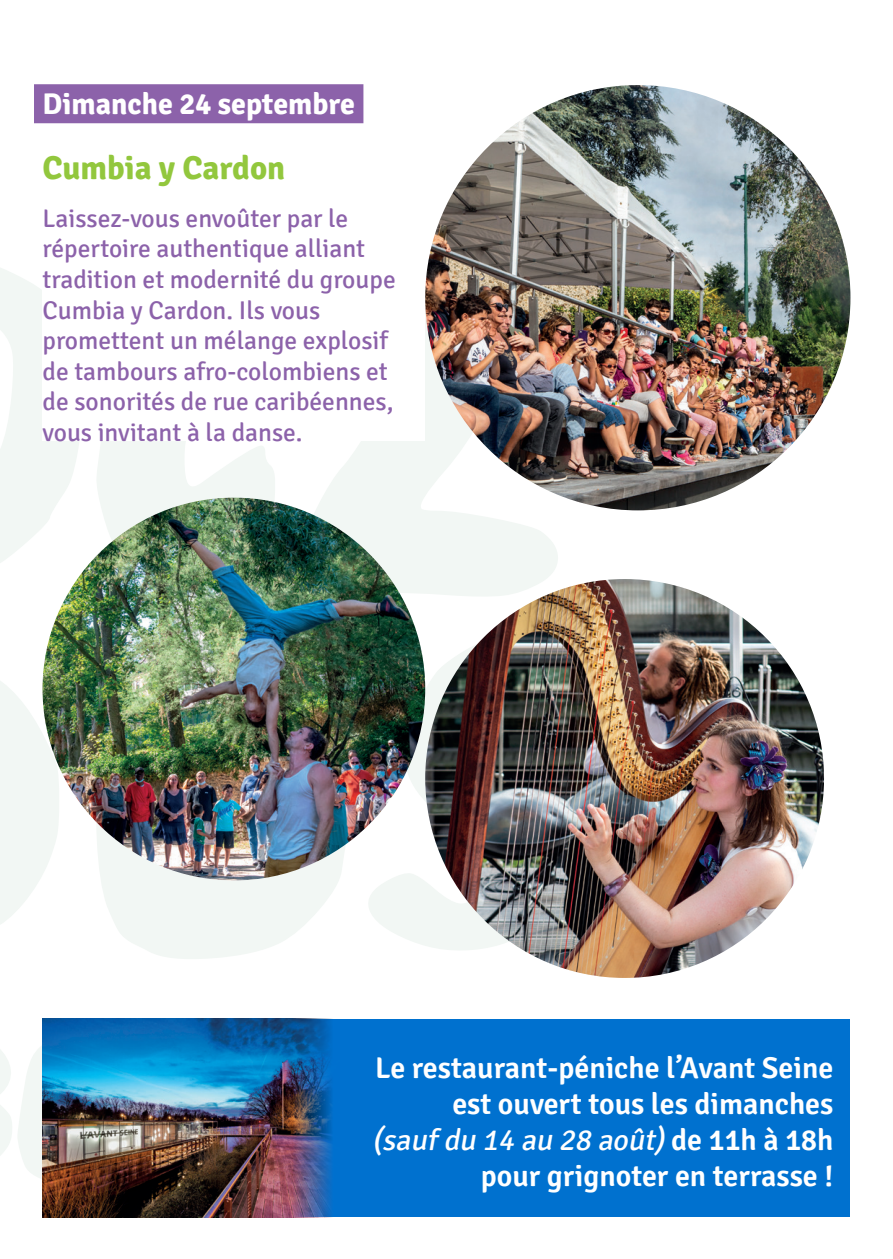
<style>
.page{position:relative;width:893px;height:1259px;background:#fff}
.page>*{position:absolute;margin:0;border:0;box-sizing:border-box;transform-origin:0 0}
.t1{font:700 33px "Signika";color:#92c73d}
.t2{font:600 30px/36px "Signika";color:#fff;text-align:right}
.t3{font:700 30px "Signika";color:#fff}
.texte_courant_bleu{font:25.5px/30.6px "Signika";color:#8c62aa}
.s1{font-weight:400;font-style:italic}
</style>
<div class="page">
<svg style="left:0;top:268px;width:87px;height:315px"></svg>
<svg style="left:97px;top:441px;width:178px;height:108px;fill:#f2f7f4"></svg>
<svg style="left:314px;top:280px;width:244px;height:317px;fill:#f2f7f4"></svg>
<svg style="left:0;top:660px;width:59px;height:264px"></svg>
<svg style="left:95px;top:821px;width:263px;height:138px;fill:#f2f7f4"></svg>
<svg style="left:365px;top:641px;width:160px;height:311px"></svg>
<svg style="left:0;top:1031px;width:558px;height:187px"></svg>
<img style="left:43px;top:497px;width:382px;height:383px;border-radius:191px">
<div style="left:43px;top:86px;width:382px;height:355px;background:#fff"></div>
<div style="left:34px;top:84px;width:329px;height:39px;background:#8c62aa"></div>
<img style="left:425px;top:85px;width:425px;height:425px;border-radius:213px">
<img style="left:425px;top:579px;width:399px;height:399px;border-radius:199px">
<div style="left:43px;top:1019px;width:807px;height:197px;background:#0071cf"></div>
<img style="left:43px;top:1019px;width:297px;height:198px">
<p class="t3" style="left:43px;top:86px;width:314px">Dimanche 24 septembre</p>
<p class="t1" style="left:43px;top:148px;width:244px">Cumbia y Cardon</p>
<p class="texte_courant_bleu" style="left:43px;top:203px;width:355px">Laissez-vous envoûter par le répertoire authentique alliant tradition et modernité du groupe<br>Cumbia y Cardon. Ils vous promettent un mélange explosif de tambours afro-colombiens et de sonorités de rue caribéennes, vous invitant à la danse.</p>
<p class="t2" style="left:372px;top:1050px;width:463px">Le restaurant-péniche l’Avant Seine est ouvert tous les dimanches<br><span class="s1">(sauf du 14 au 28 août)</span>d e 1 1 h à 1 8 h pour grignoter en terrasse !</p>
</div>
